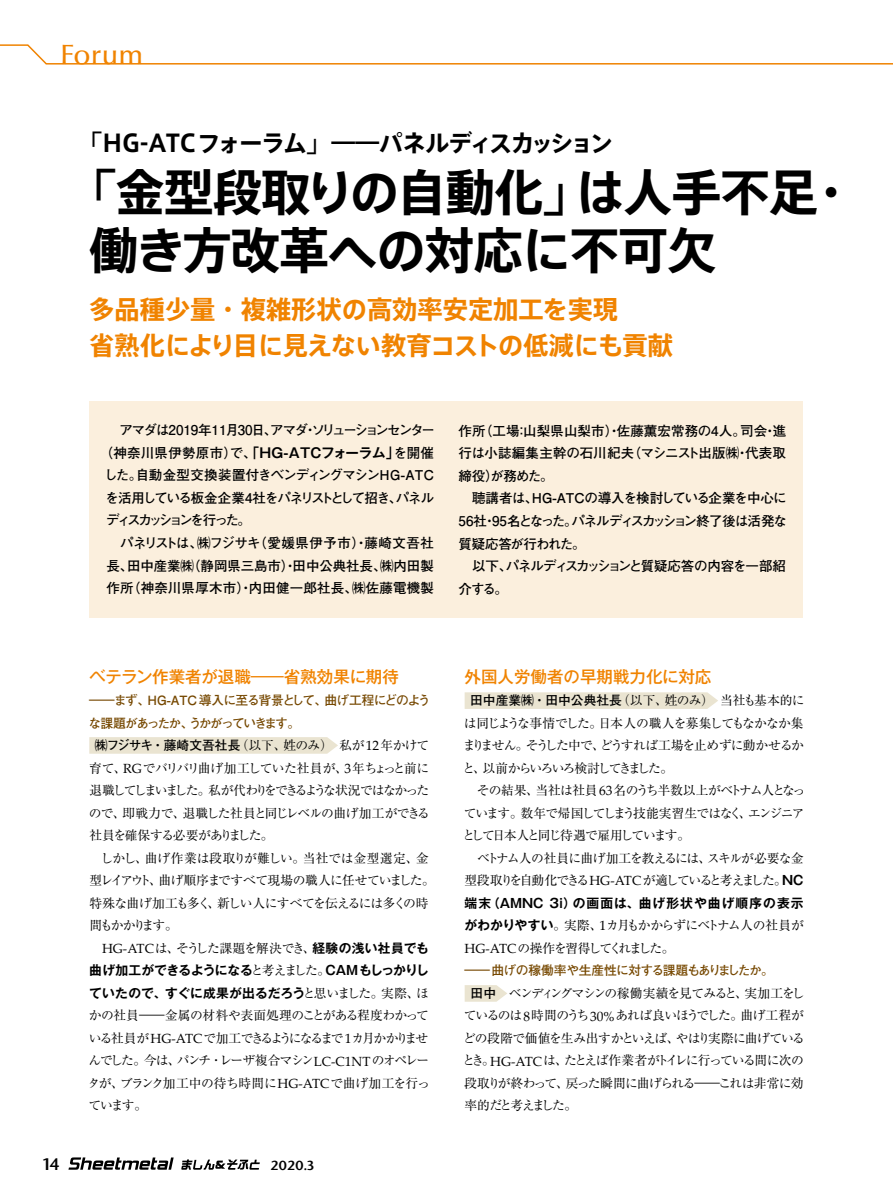
<style>
.page{position:relative;width:893px;height:1191px;background:#fff}
.page>*{position:absolute;margin:0;border:0;box-sizing:border-box;transform-origin:0 0}
.t1{font:700 49.5px/58.5px "Axis Std";letter-spacing:-.02em;color:#000}
.t2{font:500 28.05px "Optima LT";color:#f08300}
.t3{font:700 25.5px/36px "Axis Std";color:#f08300}
.t4{font:700 24px "Axis Std";letter-spacing:-.08em;color:#000}
.t5{font:500 16.5px "Gothic MB101 Pr 5";color:#f08300}
.t6{font:15.9px "Stone Sans Semi Boold";color:#000}
.t7{font:700 13.5px/22.5px "Futo Go B101 Pro";letter-spacing:-.025em;color:#000}
.t8{font:700 13.5px "Futo Go B101 Pro";letter-spacing:-.095em;color:#000}
.t9{font:700 13.5px "Futo Go B101 Pro";letter-spacing:.02em;color:#000}
.t10{font:700 13.5px "Futo Go B101 Pro";letter-spacing:-.045em;color:#000}
.t11{font:700 13.5px "Futo Go B101 Pro";letter-spacing:-.085em;color:#000}
.t12{font:700 13.5px "Futo Go B101 Pro";letter-spacing:.035em;color:#000}
.t13{font:700 13.5px "Futo Go B101 Pro";letter-spacing:.015em;color:#000}
.t14{font:700 13.5px "Futo Go B101 Pro";letter-spacing:-.205em;color:#000}
.t15{font:12.75px/22.5px "Ryumin Pro";letter-spacing:-.085em;color:#000;text-align:justify}
.t16{font:12.75px/22.5px "Ryumin Pro";letter-spacing:-.05em;color:#000}
.t17{font:700 12.75px/22.5px "Gothic MB101 Pr 5 De";letter-spacing:.015em;color:#000}
.t18{font:700 12.75px/22.5px "Futo Go B101 Pr 5";letter-spacing:-.1em;color:#764800;scale:2 1}
.t19{font:12.75px/22.5px "Ryumin Pro";letter-spacing:-.11em;color:#000}
.t20{font:700 12.75px "Gothic MB101 Pr 5 De";letter-spacing:.085em;color:#000}
.t21{font:700 12.75px "Futo Go B101 Pr 5";letter-spacing:-.055em;color:#764800;scale:2 1}
.t22{font:12.75px "Stone Sans Semi Boold";color:#000}
.s1{font-family:"Gothic MB101 Pr 5 De"}
.s2{font-family:"Futo Go B101 Pr 5";font-weight:700}
.s3{font-family:"Palatino Linotype";font-size:13.5px}
.s4{font-family:"Palatino Linotype";font-size:13.2px}
.s5{font-family:"Gothic MB101 Pr 5 De";font-weight:700}
.s6{font-family:"Ryumin Pro";font-weight:400}
</style>
<div class="page">
<svg style="left:0;top:44px;width:893px;height:21px"></svg>
<div style="left:90px;top:401px;width:713px;height:216px;background:#fbefdd"></div>
<div style="left:89px;top:737px;width:249px;height:16px;background:#eae4d1"></div>
<svg style="left:465px;top:692px;width:253px;height:17px;background:#eae5d2"></svg>
<svg style="left:465px;top:985px;width:42px;height:16px"></svg>
<svg style="left:68px;top:1157px;width:106px;height:12px"></svg>
<svg style="left:181px;top:1159px;width:79px;height:10px"></svg>
<h2 class="t2" style="left:60px;top:38px;width:85px">Forum</h2>
<h3 class="t4" style="left:79px;top:125px;width:536px">「HG-ATCフォーラム」――パネルディスカッション</h3>
<h1 class="t1" style="left:89px;top:160px;width:768px;text-indent:-22px">「金型段取りの自動化」は人手不足・働き方改革への対応に不可欠</h1>
<h3 class="t3" style="left:89px;top:290px;width:585px">多品種少量・複雑形状の高効率安定加工を実現<br>省熟化により目に見えない教育コストの低減にも貢献</h3>
<p class="t8" style="left:107px;top:419px;width:330px">　アマダは2019年11月30日、アマダ・ソリューションセンター</p>
<p class="t9" style="left:99px;top:442px;width:336px">（神奈川県伊勢原市）で、<span class="s1">「HG-ATCフォーラム」</span>を開催</p>
<p class="t10" style="left:105px;top:464px;width:331px">した。自動金型交換装置付きベンディングマシンHG-ATC</p>
<p class="t11" style="left:106px;top:487px;width:330px">を活用している板金企業4社をパネリストとして招き、パネル</p>
<p class="t14" style="left:106px;top:509px;width:146px">ディスカッションを行った。</p>
<p class="t12" style="left:107px;top:532px;width:329px">　パネリストは、㈱フジサキ（愛媛県伊予市）・藤崎文吾社</p>
<p class="t7" style="left:107px;top:552px;width:329px">長、田中産業㈱（静岡県三島市）・田中公典社長、㈱内田製</p>
<p class="t13" style="left:107px;top:577px;width:329px">作所（神奈川県厚木市）・内田健一郎社長、㈱佐藤電機製</p>
<p class="t7" style="left:459px;top:418px;width:330px">作所（工場：山梨県山梨市）・佐藤薫宏常務の4人。司会・進行は小誌編集主幹の石川紀夫（マシニスト出版㈱・代表取締役）が務めた。<br>　聴講者は、HG-ATCの導入を検討している企業を中心に<br>56社・95名となった。パネルディスカッション終了後は活発な質疑応答が行われた。<br>　以下、パネルディスカッションと質疑応答の内容を一部紹介する。</p>
<p class="t5" style="left:89px;top:663px;width:311px">ベテラン作業者が退職―省熟効果に期待</p>
<p class="t18" style="left:88px;top:688px;width:172px">―まず、HG-ATC 導入に至る背景として、曲げ工程にどのような課題があったか、うかがっていきます。</p>
<p class="t15" style="left:89px;top:733px;width:342px;text-indent:6px"><span class="s2">㈱フジサキ・藤崎文吾社長</span>（以下、姓のみ）私が<span class="s3">12</span>年かけて育て、<span class="s4">RG</span>でバリバリ曲げ加工していた社員が、<span class="s3">3</span>年ちょっと前に退職してしまいました。私が代わりをできるような状況ではなかったので、即戦力で、退職した社員と同じレベルの曲げ加工ができる社員を確保する必要がありました。</p>
<p class="t16" style="left:89px;top:846px;width:347px;text-indent:11px">しかし、曲げ作業は段取りが難しい。当社では金型選定、金型レイアウト、曲げ順序まですべて現場の職人に任せていました。特殊な曲げ加工も多く、新しい人にすべてを伝えるには多くの時間もかかります。</p>
<p class="t15" style="left:102px;top:936px;width:328px"><span class="s4">HG-ATC</span>は、そうした課題を解決でき、<span class="s5">経験の浅い社員でも</span></p>
<p class="t17" style="left:89px;top:958px;width:341px">曲げ加工ができるようになる<span class="s6">と考えました。</span>CAMもしっかりしていたので、すぐに成果が出るだろう<span class="s6">と思いました。実際、ほ</span></p>
<p class="t15" style="left:88px;top:1003px;width:344px;text-align:left">かの社員―金属の材料や表面処理のことがある程度わかっている社員が <span class="s4">HG-ATC</span> で加工できるようになるまで <span class="s3">1</span>カ月かかりませんでした。今は、パンチ・レーザ複合マシン<span class="s4">LC-C</span><span class="s3">1</span><span class="s4">NT</span> のオペレータが、ブランク加工中の待ち時間に<span class="s4">HG-ATC</span>で曲げ加工を行っています。</p>
<p class="t6" style="left:43px;top:1154px;width:19px">14</p>
<p class="t22" style="left:270px;top:1157px;width:45px">2020.3</p>
<p class="t5" style="left:465px;top:663px;width:248px">外国人労働者の早期戦力化に対応</p>
<p class="t15" style="left:463px;top:688px;width:343px;text-indent:8px"><span class="s2">田中産業㈱・田中公典社長</span>（以下、姓のみ）当社も基本的には同じような事情でした。日本人の職人を募集してもなかなか集まりません。そうした中で、どうすれば工場を止めずに動かせるかと、以前からいろいろ検討してきました。</p>
<p class="t15" style="left:462px;top:778px;width:345px;text-indent:15px">その結果、当社は社員<span class="s3">63</span>名のうち半数以上がベトナム人となっています。数年で帰国してしまう技能実習生ではなく、エンジニアとして日本人と同じ待遇で雇用しています。</p>
<p class="t15" style="left:464px;top:846px;width:341px;text-align:right">ベトナム人の社員に曲げ加工を教えるには、スキルが必要な金型段取りを自動化できる<span class="s4">HG-ATC</span> が適していると考えました。<span class="s5">NC</span></p>
<p class="t20" style="left:464px;top:892px;width:341px">端末（AMNC 3i）の画面は、曲げ形状や曲げ順序の表示</p>
<p class="t19" style="left:464px;top:913px;width:341px"><span class="s5">がわかりやすい</span>。実際、<span class="s3">1</span>カ月もかからずにベトナム人の社員が<br><span class="s4">HG-ATC</span> の操作を習得してくれました。</p>
<p class="t21" style="left:465px;top:960px;width:156px">―曲げの稼働率や生産性に対する課題もありましたか。</p>
<p class="t15" style="left:462px;top:981px;width:344px;text-indent:8px"><span class="s2">田中</span> ベンディングマシンの稼働実績を見てみると、実加工をしているのは<span class="s3">8</span>時間のうち<span class="s3">30</span><span class="s4">%</span>あれば良いほうでした。曲げ工程がどの段階で価値を生み出すかといえば、やはり実際に曲げているとき。<span class="s4">HG-ATC</span> は、たとえば作業者がトイレに行っている間に次の段取りが終わって、戻った瞬間に曲げられる―これは非常に効率的だと考えました。</p>
</div>
